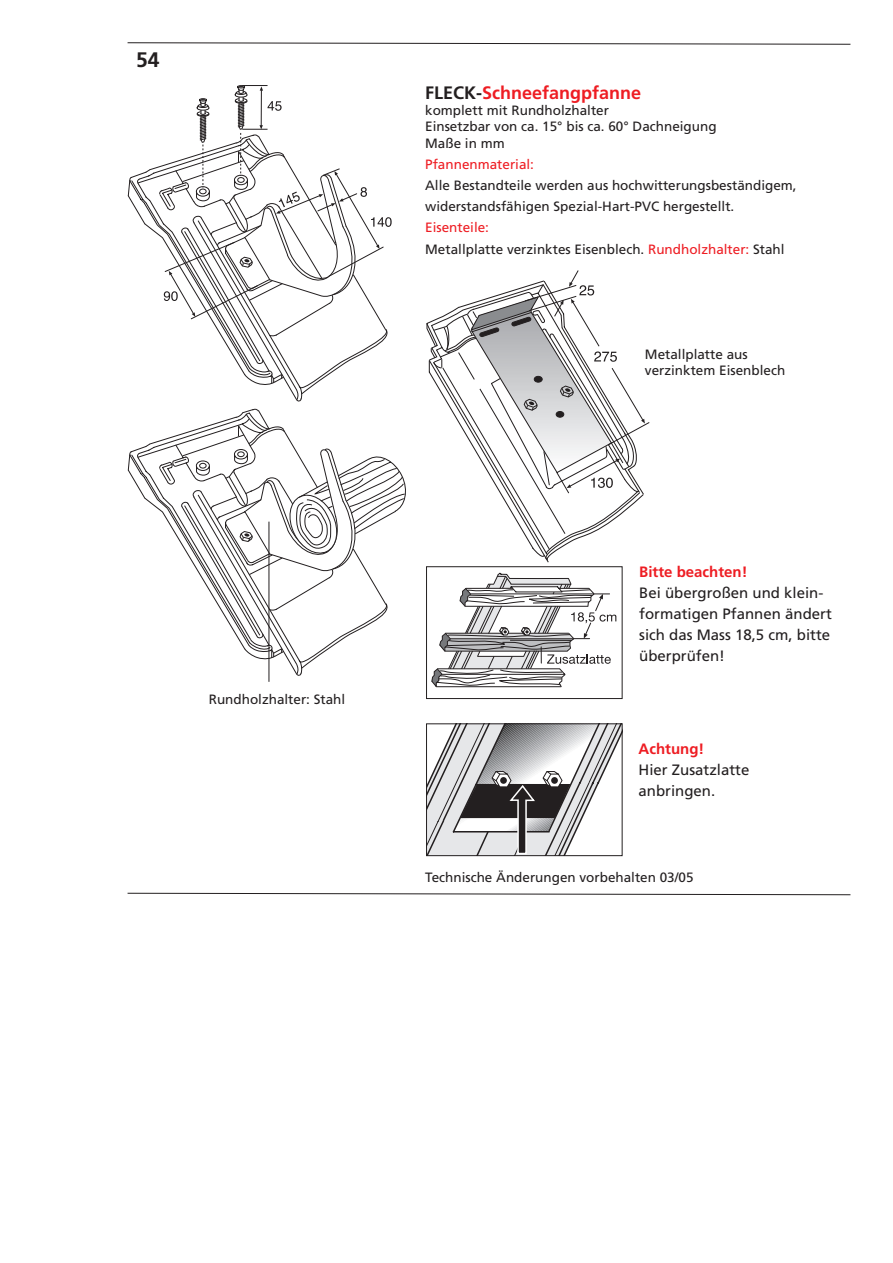
<style>
.page{position:relative;width:893px;height:1263px;background:#fff}
.page>*{position:absolute;margin:0;border:0;box-sizing:border-box;transform-origin:0 0}
.t1{font:700 21px "Frutiger";color:#231f20}
.t2{font:700 18px "Frutiger";color:#ee1d23}
.t3{font:15px/21px "Frutiger";color:#231f20}
.t4{font:700 15px "Frutiger";color:#ee1d23}
.t5{font:13.5px/16.2px "Frutiger";color:#231f20}
.t6{font:13.5px "Frutiger";color:#ee1d23}
.s1{color:#231f20}
.s2{color:#ee1d23}
</style>
<div class="page">
<svg style="left:127px;top:893px;width:724px;height:2px"></svg>
<svg style="left:127px;top:42px;width:724px;height:3px"></svg>
<svg style="left:128px;top:408px;width:278px;height:269px"></svg>
<svg style="left:128px;top:85px;width:264px;height:317px"></svg>
<div style="left:237px;top:177px;width:7px;height:6px;border:1px solid #231f20;border-radius:50%"></div>
<svg style="left:426px;top:270px;width:224px;height:292px"></svg>
<svg style="left:428px;top:725px;width:192px;height:129px"></svg>
<div style="left:426px;top:723px;width:196px;height:133px;border:1px solid #231f20"></div>
<hr style="left:269px;top:522px;width:1px;height:160px;background:#231f20">
<svg style="left:431px;top:572px;width:185px;height:116px"></svg>
<div style="left:426px;top:566px;width:196px;height:133px;border:1px solid #231f20"></div>
<h1 class="t1" style="left:136px;top:48px;width:25px">54</h1>
<p class="t5" style="left:209px;top:691px;width:138px">Rundholzhalter: Stahl</p>
<h2 class="t2" style="left:425px;top:82px;width:218px"><span class="s1">FLECK-</span>Schneefangpfanne</h2>
<p class="t5" style="left:425px;top:102px;width:293px">komplett mit Rundholzhalter<br>Einsetzbar von ca. 15° bis ca. 60° Dachneigung<br>Maße in mm</p>
<p class="t6" style="left:425px;top:156px;width:110px">Pfannenmaterial:</p>
<p class="t5" style="left:425px;top:174px;width:373px;line-height:21px">Alle Bestandteile werden aus hochwitterungsbeständigem, widerstandsfähigen Spezial-Hart-PVC hergestellt.</p>
<p class="t5" style="left:425px;top:217px;width:361px;line-height:21.6px"><span class="s2">Eisenteile:<br></span>Metallplatte verzinktes Eisenblech. <span class="s2">Rundholzhalter:</span> Stahl</p>
<p class="t5" style="left:645px;top:346px;width:142px">Metallplatte aus verzinktem Eisenblech</p>
<p class="t4" style="left:639px;top:563px;width:110px">Bitte beachten!</p>
<p class="t3" style="left:639px;top:582px;width:194px">Bei übergroßen und klein&shy;formatigen Pfannen ändert sich das Mass 18,5 cm, bitte überprüfen!</p>
<p class="t4" style="left:639px;top:740px;width:67px">Achtung!</p>
<p class="t3" style="left:639px;top:759px;width:112px">Hier Zusatzlatte anbringen.</p>
<p class="t5" style="left:425px;top:869px;width:270px">Technische Änderungen vorbehalten 03/05</p>
</div>
